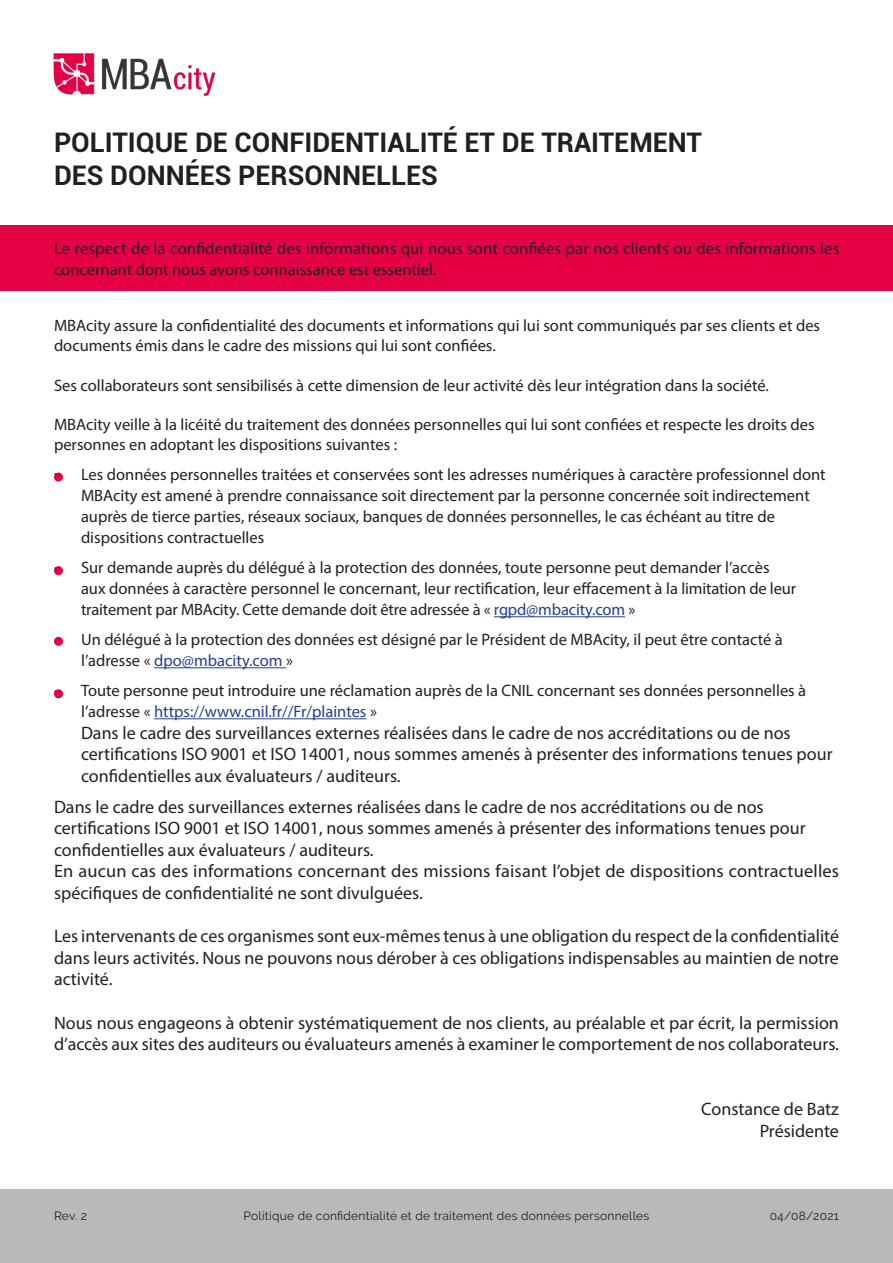
<style>
.page{position:relative;width:893px;height:1263px;background:#fff}
.page>*{position:absolute;margin:0;border:0;box-sizing:border-box;transform-origin:0 0}
.t1{font:700 27px "Roboto";color:#231f20}
.t2{font:18px/21.6px "Myriad Pro";color:#231f20}
.t3{font:16.5px/21px "Myriad Pro";color:#231f20}
.t4{font:12px "Raleway";letter-spacing:.02em;color:#231f20}
.s1{font-family:"Raleway";font-weight:900}
.s2{color:#253f8e}
</style>
<div class="page">
<div style="left:0;top:225px;width:893px;height:66px;background:#e50046"></div>
<div style="left:0;top:1189px;width:893px;height:74px;background:#b9b9b9"></div>
<img style="left:53px;top:53px;width:163px;height:43px">
<hr style="left:494px;top:616px;width:131px;height:1px;background:#253f8e">
<hr style="left:154px;top:667px;width:132px;height:1px;background:#253f8e">
<hr style="left:154px;top:718px;width:212px;height:1px;background:#253f8e">
<div style="left:54px;top:473px;width:9px;height:9px;background:#e50046;border-radius:50%"></div>
<div style="left:54px;top:566px;width:9px;height:9px;background:#e50046;border-radius:50%"></div>
<div style="left:54px;top:637px;width:9px;height:9px;background:#e50046;border-radius:50%"></div>
<div style="left:54px;top:689px;width:9px;height:9px;background:#e50046;border-radius:50%"></div>
<p class="t1" style="left:54px;top:124px;width:649px">POLITIQUE DE CONFIDENTIALITÉ ET DE TRAITEMENT</p>
<p class="t1" style="left:54px;top:156px;width:385px">DES DONNÉES PERSONNELLES</p>
<p class="t3" style="left:54px;top:237px;width:787px">Le respect de la confidentialité des informations qui nous sont confiées par nos clients ou des informations les concernant dont nous avons connaissance est essentiel.</p>
<p class="t3" style="left:54px;top:316px;width:768px;line-height:19.8px">MBAcity assure la confidentialité des documents et informations qui lui sont communiqués par ses clients et des documents émis dans le cadre des missions qui lui sont confiées.</p>
<p class="t3" style="left:54px;top:374px;width:716px">Ses collaborateurs sont sensibilisés à cette dimension de leur activité dès leur intégration dans la société.</p>
<p class="t3" style="left:54px;top:415px;width:762px;line-height:19.8px">MBAcity veille à la licéité du traitement des données personnelles qui lui sont confiées et respecte les droits des personnes en adoptant les dispositions suivantes :</p>
<p class="t3" style="left:81px;top:464px;width:746px;text-indent:-27px"><span class="s1">·</span> Les données personnelles traitées et conservées sont les adresses numériques à caractère professionnel dont MBAcity est amené à prendre connaissance soit directement par la personne concernée soit indirectement auprès de tierce parties, réseaux sociaux, banques de données personnelles, le cas échéant au titre de dispositions contractuelles</p>
<p class="t3" style="left:81px;top:557px;width:717px;text-indent:-27px">• Sur demande auprès du délégué à la protection des données, toute personne peut demander l’accès aux données à caractère personnel le concernant, leur rectification, leur effacement à la limitation de leur traitement par MBAcity. Cette demande doit être adressée à « <span class="s2">rgpd@mbacity.com</span> »</p>
<p class="t3" style="left:81px;top:629px;width:703px;text-indent:-27px">• Un délégué à la protection des données est désigné par le Président de MBAcity, il peut être contacté à l’adresse « <span class="s2">dpo@mbacity.com</span> »</p>
<p class="t3" style="left:81px;top:680px;width:727px;text-indent:-27px">• Toute personne peut introduire une réclamation auprès de la CNIL concernant ses données personnelles à l’adresse « <span class="s2">https://www.cnil.fr//Fr/plaintes</span> »</p>
<p class="t2" style="left:81px;top:722px;width:753px">Dans le cadre des surveillances externes réalisées dans le cadre de nos accréditations ou de nos certifications ISO 9001 et ISO 14001, nous sommes amenés à présenter des informations tenues pour confidentielles aux évaluateurs / auditeurs.</p>
<p class="t2" style="left:54px;top:795px;width:753px">Dans le cadre des surveillances externes réalisées dans le cadre de nos accréditations ou de nos certifications ISO 9001 et ISO 14001, nous sommes amenés à présenter des informations tenues pour confidentielles aux évaluateurs / auditeurs.</p>
<p class="t2" style="left:54px;top:860px;width:787px">En aucun cas des informations concernant des missions faisant l’objet de dispositions contractuelles spécifiques de confidentialité ne sont divulguées.</p>
<p class="t2" style="left:54px;top:925px;width:786px;text-align:justify">Les intervenants de ces organismes sont eux-mêmes tenus à une obligation du respect de la confidentialité dans leurs activités. Nous ne pouvons nous dérober à ces obligations indispensables au maintien de notre activité.</p>
<p class="t2" style="left:54px;top:1011px;width:786px">Nous nous engageons à obtenir systématiquement de nos clients, au préalable et par écrit, la permission d’accès aux sites des auditeurs ou évaluateurs amenés à examiner le comportement de nos collaborateurs.</p>
<p class="t4" style="left:54px;top:1209px;width:35px">Rev. 2</p>
<p class="t4" style="left:244px;top:1209px;width:407px">Politique de confidentialité et de traitement des données personnelles</p>
<p class="t2" style="left:701px;top:1098px;width:139px">Constance de Batz</p>
<p class="t2" style="left:760px;top:1119px;width:81px">Présidente</p>
<p class="t4" style="left:770px;top:1209px;width:71px">04/08/2021</p>
</div>
